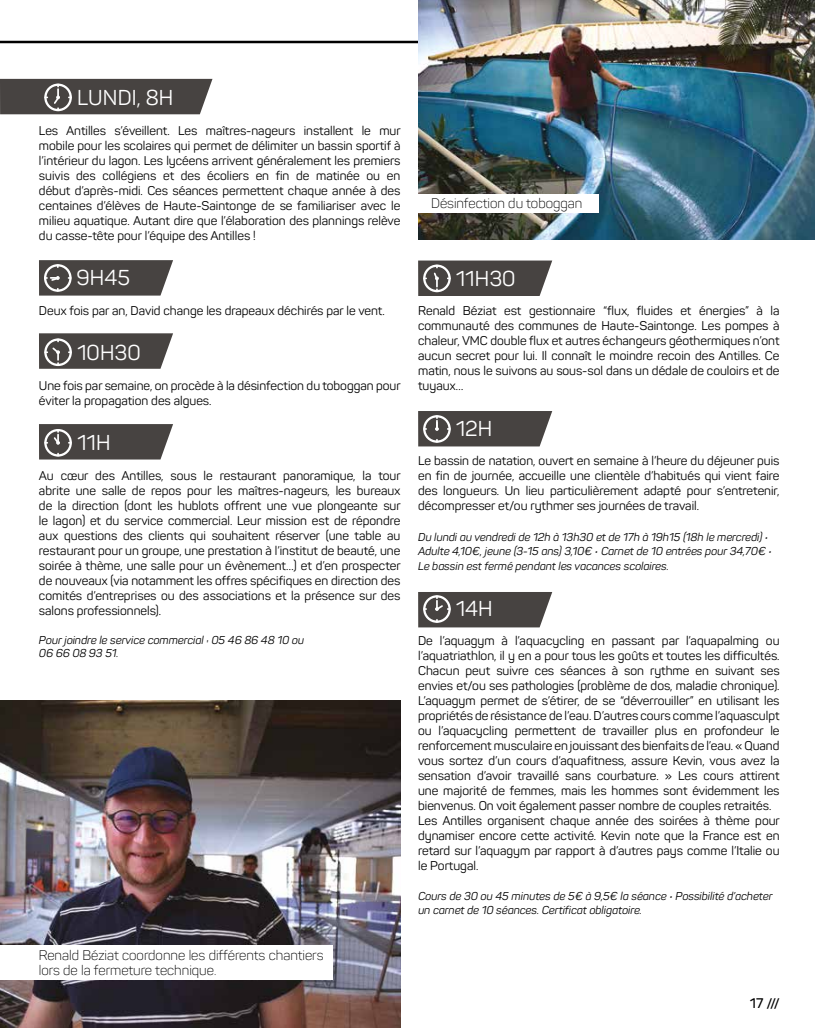
<style>
.page{position:relative;width:815px;height:1028px;background:#fff}
.page>*{position:absolute;margin:0;border:0;box-sizing:border-box;transform-origin:0 0}
.t1{font:21.25px "Panton";letter-spacing:.005em;color:#fff}
.t2{font:300 13.75px/15px "Panton";color:#000}
.t3{font:600 13.75px "Panton";color:#000}
.t4{font:12.5px/15px "Panton";color:#000;text-align:justify}
.t5{font:italic 11.25px/13.5px "Panton";color:#000}
</style>
<div class="page">
<img style="left:0;top:700px;width:400px;height:328px">
<hr style="left:0;top:41px;width:815px;height:2px;background:#000">
<svg style="left:0;top:79px;width:212px;height:35px;background:#514d4b"></svg>
<svg style="left:39px;top:260px;width:134px;height:35px;background:#585553"></svg>
<svg style="left:39px;top:333px;width:134px;height:36px;background:#5a5755"></svg>
<svg style="left:39px;top:424px;width:134px;height:35px;background:#585453"></svg>
<svg style="left:418px;top:260px;width:134px;height:36px;background:#5a5755"></svg>
<svg style="left:418px;top:411px;width:134px;height:35px;background:#575452"></svg>
<svg style="left:418px;top:592px;width:134px;height:35px;background:#585452"></svg>
<div style="left:0;top:945px;width:333px;height:34px;background:#fff"></div>
<img style="left:418px;top:0;width:397px;height:240px">
<div style="left:415px;top:194px;width:184px;height:18px;background:#fff"></div>
<h1 class="t1" style="left:77px;top:84px;width:98px">LUNDI, 8H</h1>
<p class="t4" style="left:39px;top:123px;width:363px">Les Antilles s’éveillent. Les maîtres-nageurs installent le mur mobile pour les scolaires qui permet de délimiter un bassin sportif à l’intérieur du lagon. Les lycéens arrivent généralement les premiers suivis des collégiens et des écoliers en fin de matinée ou en début d’après-midi. Ces séances permettent chaque année à des centaines d’élèves de Haute-Saintonge de se familiariser avec le milieu aquatique. Autant dire que l’élaboration des plannings relève du casse-tête pour l’équipe des Antilles !</p>
<h1 class="t1" style="left:77px;top:265px;width:55px">9H45</h1>
<p class="t4" style="left:39px;top:303px;width:347px">Deux fois par an, David change les drapeaux déchirés par le vent.</p>
<h1 class="t1" style="left:77px;top:339px;width:65px">10H30</h1>
<p class="t4" style="left:39px;top:378px;width:363px">Une fois par semaine, on procède à la désinfection du toboggan pour éviter la propagation des algues.</p>
<h1 class="t1" style="left:77px;top:430px;width:35px">11H</h1>
<p class="t4" style="left:39px;top:468px;width:363px">Au cœur des Antilles, sous le restaurant panoramique, la tour abrite une salle de repos pour les maîtres-nageurs, les bureaux de la direction (dont les hublots offrent une vue plongeante sur le lagon) et du service commercial. Leur mission est de répondre aux questions des clients qui souhaitent réserver (une table au restaurant pour un groupe, une prestation à l’institut de beauté, une soirée à thème, une salle pour un évènement…) et d’en prospecter de nouveaux (via notamment les offres spécifiques en direction des comités d’entreprises ou des associations et la présence sur des salons professionnels).</p>
<p class="t5" style="left:39px;top:633px;width:267px">Pour joindre le service commercial : 05 46 86 48 10 ou<br>06 66 08 93 51.</p>
<p class="t2" style="left:39px;top:947px;width:286px">Renald Béziat coordonne les différents chantiers lors de la fermeture technique.</p>
<p class="t2" style="left:431px;top:196px;width:153px">Désinfection du toboggan</p>
<h1 class="t1" style="left:456px;top:265px;width:61px">11H30</h1>
<p class="t4" style="left:418px;top:303px;width:363px">Renald Béziat est gestionnaire “flux, fluides et énergies” à la communauté des communes de Haute-Saintonge. Les pompes à chaleur, VMC double flux et autres échangeurs géothermiques n’ont aucun secret pour lui. Il connaît le moindre recoin des Antilles. Ce matin, nous le suivons au sous-sol dans un dédale de couloirs et de tuyaux…</p>
<h1 class="t1" style="left:456px;top:416px;width:38px">12H</h1>
<p class="t4" style="left:418px;top:453px;width:363px">Le bassin de natation, ouvert en semaine à l’heure du déjeuner puis en fin de journée, accueille une clientèle d’habitués qui vient faire des longueurs. Un lieu particulièrement adapté pour s’entretenir, décompresser et/ou rythmer ses journées de travail.</p>
<p class="t5" style="left:418px;top:530px;width:355px">Du lundi au vendredi de 12h à 13h30 et de 17h à 19h15 (18h le mercredi) •<br>Adulte 4,10€, jeune (3-15 ans) 3,10€ • Carnet de 10 entrées pour 34,70€ •</p>
<p class="t5" style="left:418px;top:559px;width:252px">Le bassin est fermé pendant les vacances scolaires.</p>
<h1 class="t1" style="left:456px;top:596px;width:38px">14H</h1>
<p class="t4" style="left:418px;top:633px;width:363px;text-align:left">De l’aquagym à l’aquacycling en passant par l’aquapalming ou l’aquatriathlon, il y en a pour tous les goûts et toutes les difficultés.<br>Chacun peut suivre ces séances à son rythme en suivant ses envies et/ou ses pathologies (problème de dos, maladie chronique).<br>L’aquagym permet de s’étirer, de se “déverrouiller” en utilisant les propriétés de résistance de l’eau. D’autres cours comme l’aquasculpt ou l’aquacycling permettent de travailler plus en profondeur le renforcement musculaire en jouissant des bienfaits de l’eau. « Quand vous sortez d’un cours d’aquafitness, assure Kevin, vous avez la sensation d’avoir travaillé sans courbature. » Les cours attirent une majorité de femmes, mais les hommes sont évidemment les bienvenus. On voit également passer nombre de couples retraités.<br>Les Antilles organisent chaque année des soirées à thème pour dynamiser encore cette activité. Kevin note que la France est en retard sur l’aquagym par rapport à d’autres pays comme l’Italie ou le Portugal.</p>
<p class="t5" style="left:418px;top:889px;width:356px">Cours de 30 ou 45 minutes de 5€ à 9,5€ la séance • Possibilité d’acheter un carnet de 10 séances. Certificat obligatoire.</p>
<p class="t3" style="left:750px;top:995px;width:31px">1 7 ///</p>
</div>
